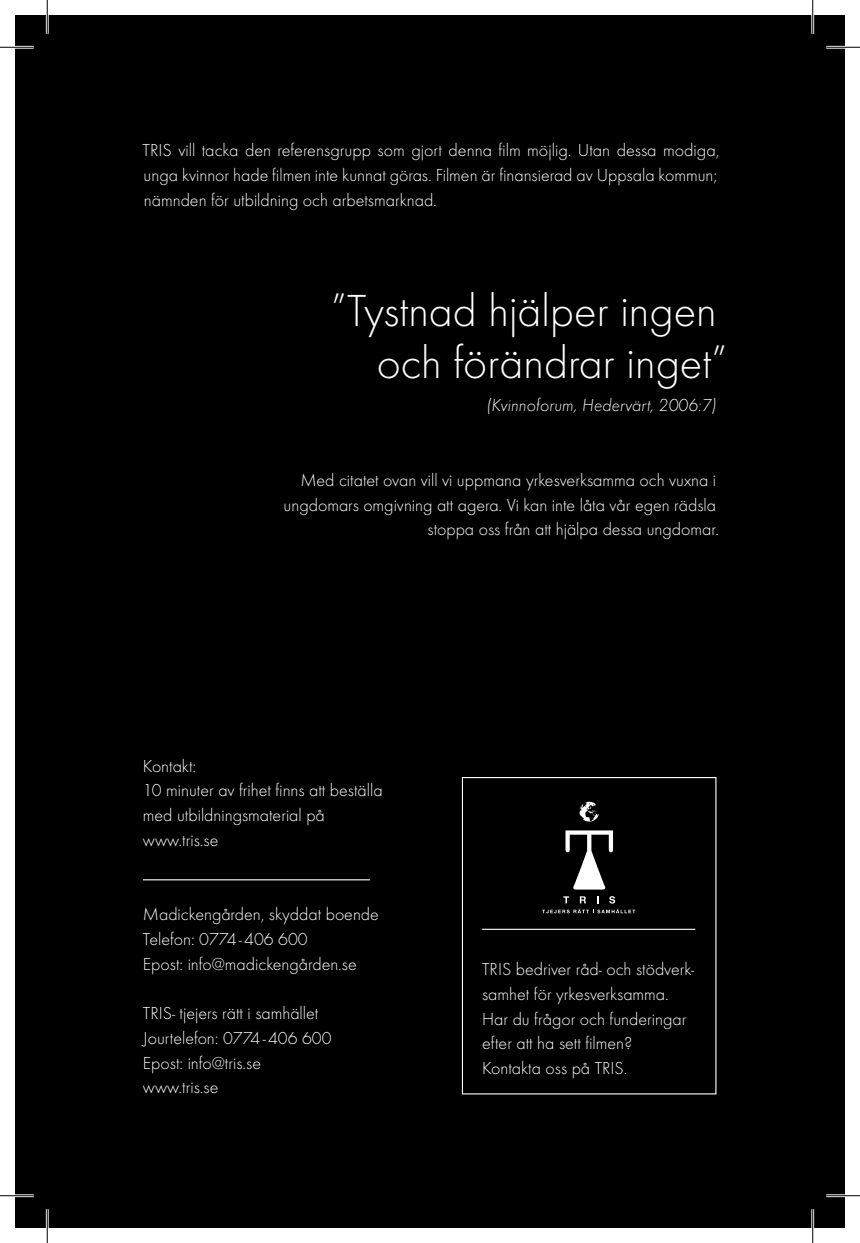
<style>
.page{position:relative;width:860px;height:1243px;background:#fff}
.page>*{position:absolute;margin:0;border:0;box-sizing:border-box;transform-origin:0 0}
.t1{font:300 46.57px/51.8px "Futura EF";color:#fff;text-align:right}
.t2{font:300 18px/24.8px "Futura EF";color:#fff}
.t3{font:italic 300 18px "Futura EF";color:#fff}
</style>
<div class="page">
<div style="left:15px;top:15px;width:829px;height:1212px;background:#000001"></div>
<div style="left:462px;top:777px;width:254px;height:317px;border:1px solid #fff"></div>
<hr style="left:143px;top:879px;width:227px;height:1px;background:#fff">
<hr style="left:482px;top:928px;width:213px;height:2px;background:#fff">
<svg style="left:565px;top:830px;width:48px;height:59px"></svg>
<svg style="left:579px;top:801px;width:20px;height:20px"></svg>
<svg style="left:542px;top:896px;width:93px;height:17px"></svg>
<hr style="left:0;top:46px;width:34px;height:3px;background:#fff">
<hr style="left:826px;top:46px;width:34px;height:3px;background:#fff">
<hr style="left:0;top:1194px;width:34px;height:3px;background:#fff">
<hr style="left:826px;top:1194px;width:34px;height:3px;background:#fff">
<hr style="left:46px;top:0;width:3px;height:34px;background:#fff">
<hr style="left:46px;top:1209px;width:3px;height:34px;background:#fff">
<hr style="left:811px;top:0;width:3px;height:34px;background:#fff">
<hr style="left:811px;top:1209px;width:3px;height:34px;background:#fff">
<hr style="left:0;top:47px;width:34px;height:1px;background:#000">
<hr style="left:826px;top:47px;width:34px;height:1px;background:#000">
<hr style="left:0;top:1195px;width:34px;height:1px;background:#000">
<hr style="left:826px;top:1195px;width:34px;height:1px;background:#000">
<hr style="left:47px;top:0;width:1px;height:34px;background:#000">
<hr style="left:47px;top:1209px;width:1px;height:34px;background:#000">
<hr style="left:812px;top:0;width:1px;height:34px;background:#000">
<hr style="left:812px;top:1209px;width:1px;height:34px;background:#000">
<p class="t2" style="left:143px;top:138px;width:578px">TRIS vill tacka den referensgrupp som gjort denna film möjlig. Utan dessa modiga, unga kvinnor hade filmen inte kunnat göras. Filmen är finansierad av Uppsala kommun; nämnden för utbildning och arbetsmarknad.</p>
<h1 class="t1" style="left:331px;top:286px;width:398px">”Tystnad hjälper ingen och förändrar inget”</h1>
<p class="t3" style="left:487px;top:396px;width:231px">(Kvinnoforum, Hedervärt, 2006:7)</p>
<p class="t2" style="left:284px;top:468px;width:437px;text-align:right">Med citatet ovan vill vi uppmana yrkesverksamma och vuxna i ungdomars omgivning att agera. Vi kan inte låta vår egen rädsla stoppa oss från att hjälpa dessa ungdomar.</p>
<p class="t2" style="left:143px;top:753px;width:241px">Kontakt:<br>10 minuter av frihet finns att beställa med utbildningsmaterial på www.tris.se</p>
<p class="t2" style="left:143px;top:902px;width:237px">Madickengården, skyddat boende<br>Telefon: 0774-406 600<br>Epost: info@madickengården.se</p>
<p class="t2" style="left:143px;top:1001px;width:190px">TRIS- tjejers rätt i samhället<br>Jourtelefon: 0774-406 600<br>Epost: info@tris.se www.tris.se</p>
<p class="t2" style="left:482px;top:957px;width:214px">TRIS bedriver råd- och stödverk&shy;samhet för yrkesverksamma.<br>Har du frågor och funderingar efter att ha sett filmen?<br>Kontakta oss på TRIS.</p>
</div>
